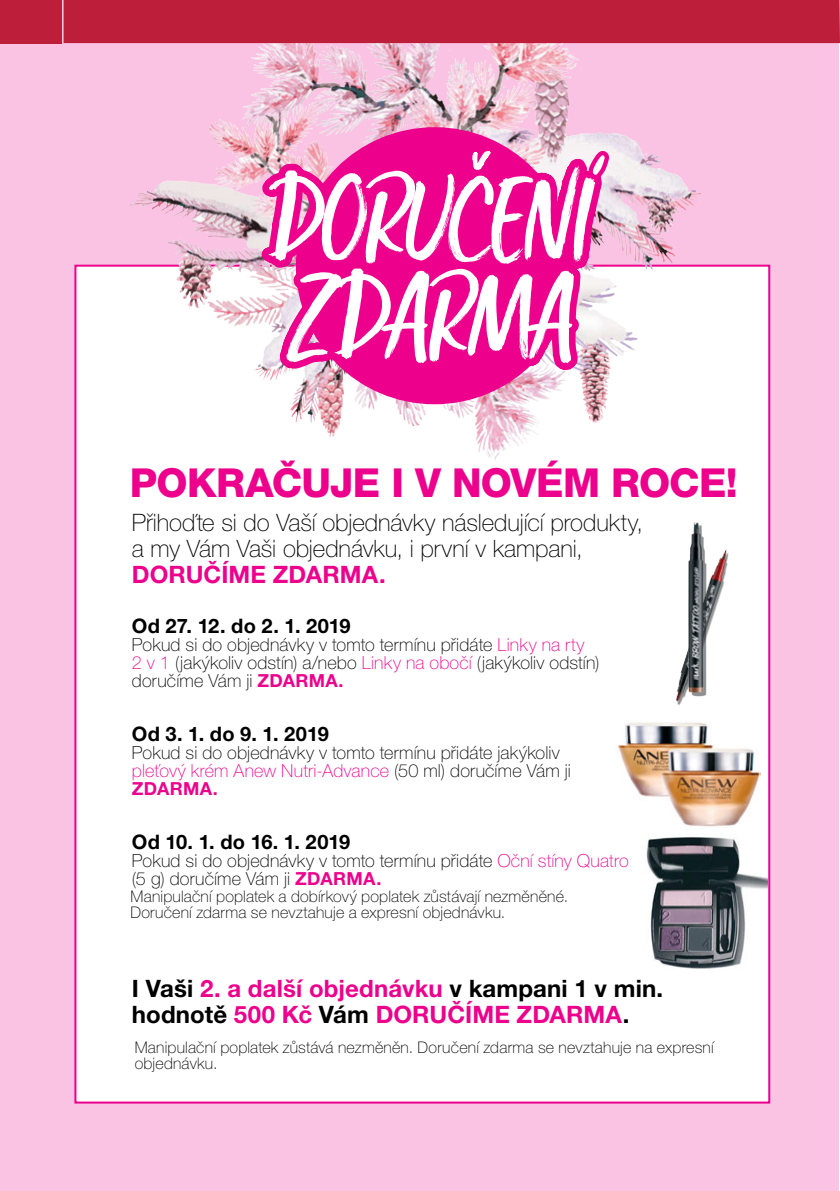
<style>
.page{position:relative;width:840px;height:1191px;background:#fff}
.page>*{position:absolute;margin:0;border:0;box-sizing:border-box;transform-origin:0 0}
.t1{font:104.2px/98px "Sun Valley";letter-spacing:-.035em;color:#fff}
.t2{font:800 40px "Helvetica Neue LT Pro";letter-spacing:-.02em;color:#ec008c}
.t3{font:700 24px/26px "Helvetica Neue LT Pro";letter-spacing:.005em;color:#ec008c}
.t4{font:100 24px/26px "Helvetica Neue LT Pro";letter-spacing:-.005em;color:#000}
.t5{font:700 20px "Helvetica Neue LT Pro";letter-spacing:.01em;color:#000}
.t6{font:100 18px/18px "Helvetica Neue LT Pro";letter-spacing:.01em;color:#000}
.t7{font:100 16px/16px "Helvetica Neue LT Pro";letter-spacing:.015em;color:#000}
.s1{color:#ec008c}
.s2{font-weight:700;color:#ec008c}
.s3{color:#000}
</style>
<div class="page">
<div style="left:0;top:0;width:838px;height:1191px;background:#fac2e3"></div>
<div style="left:74px;top:265px;width:695px;height:838px;background:#fff;border:2px solid #ec008c"></div>
<svg style="left:165px;top:43px;width:63px;height:159px"></svg>
<svg style="left:127px;top:202px;width:101px;height:119px"></svg>
<svg style="left:228px;top:43px;width:611px;height:528px"></svg>
<svg style="left:437px;top:43px;width:327px;height:528px"></svg>
<svg style="left:482px;top:236px;width:108px;height:289px"></svg>
<svg style="left:470px;top:148px;width:21px;height:23px"></svg>
<svg style="left:585px;top:148px;width:27px;height:34px"></svg>
<img style="left:667px;top:529px;width:76px;height:176px">
<img style="left:686px;top:507px;width:22px;height:189px">
<img style="left:618px;top:722px;width:142px;height:105px">
<img style="left:646px;top:833px;width:121px;height:136px">
<div style="left:0;top:0;width:61px;height:43px;background:#bd1f3b"></div>
<div style="left:63px;top:0;width:776px;height:43px;background:#bd1f3b"></div>
<h1 class="t1" style="left:272px;top:159px;width:321px">DORUCENI<br>ZDARMA</h1>
<h2 class="t2" style="left:130px;top:459px;width:609px">POKRAČUJE I V NOVÉM ROCE!</h2>
<h3 class="t4" style="left:132px;top:509px;width:512px">Přihoďte si do Vaší objednávky následující produkty, a my Vám Vaši objednávku, i první v kampani,</h3>
<h3 class="t3" style="left:132px;top:561px;width:255px">DORUČÍME ZDARMA.</h3>
<p class="t5" style="left:132px;top:613px;width:220px">Od 27. 12. do 2. 1. 2019</p>
<p class="t6" style="left:132px;top:635px;width:468px">Pokud si do objednávky v tomto termínu přidáte <span class="s1">Linky na rty<br>2 v 1</span> (jakýkoliv odstín) a/nebo <span class="s1">Linky na obočí</span> (jakýkoliv odstín) doručíme Vám ji <span class="s2">ZDARMA.</span></p>
<p class="t5" style="left:132px;top:721px;width:198px">Od 3. 1. do 9. 1. 2019</p>
<p class="t6" style="left:132px;top:743px;width:440px">Pokud si do objednávky v tomto termínu přidáte jakýkoliv <span class="s1">pleťový krém Anew Nutri-Advance</span> (50 ml) doručíme Vám ji<br><span class="s2">ZDARMA.</span></p>
<p class="t5" style="left:132px;top:829px;width:219px">Od 10. 1. do 16. 1. 2019</p>
<p class="t6" style="left:132px;top:851px;width:498px">Pokud si do objednávky v tomto termínu přidáte <span class="s1">Oční stíny Quatro </span>(5 g) doručíme Vám ji <span class="s2">ZDARMA.</span></p>
<p class="t7" style="left:130px;top:888px;width:439px">Manipulační poplatek a dobírkový poplatek zůstávají nezměněné.<br>Doručení zdarma se nevztahuje a expresní objednávku.</p>
<h3 class="t3" style="left:132px;top:974px;width:532px"><span class="s3">I Vaši</span> 2. a další objednávku <span class="s3">v kampani 1 v min. hodnotě</span> 500 Kč <span class="s3">Vám</span> DORUČÍME ZDARMA<span class="s3">.</span></h3>
<p class="t7" style="left:135px;top:1039px;width:580px">Manipulační poplatek zůstává nezměněn. Doručení zdarma se nevztahuje na expresní objednávku.</p>
</div>
